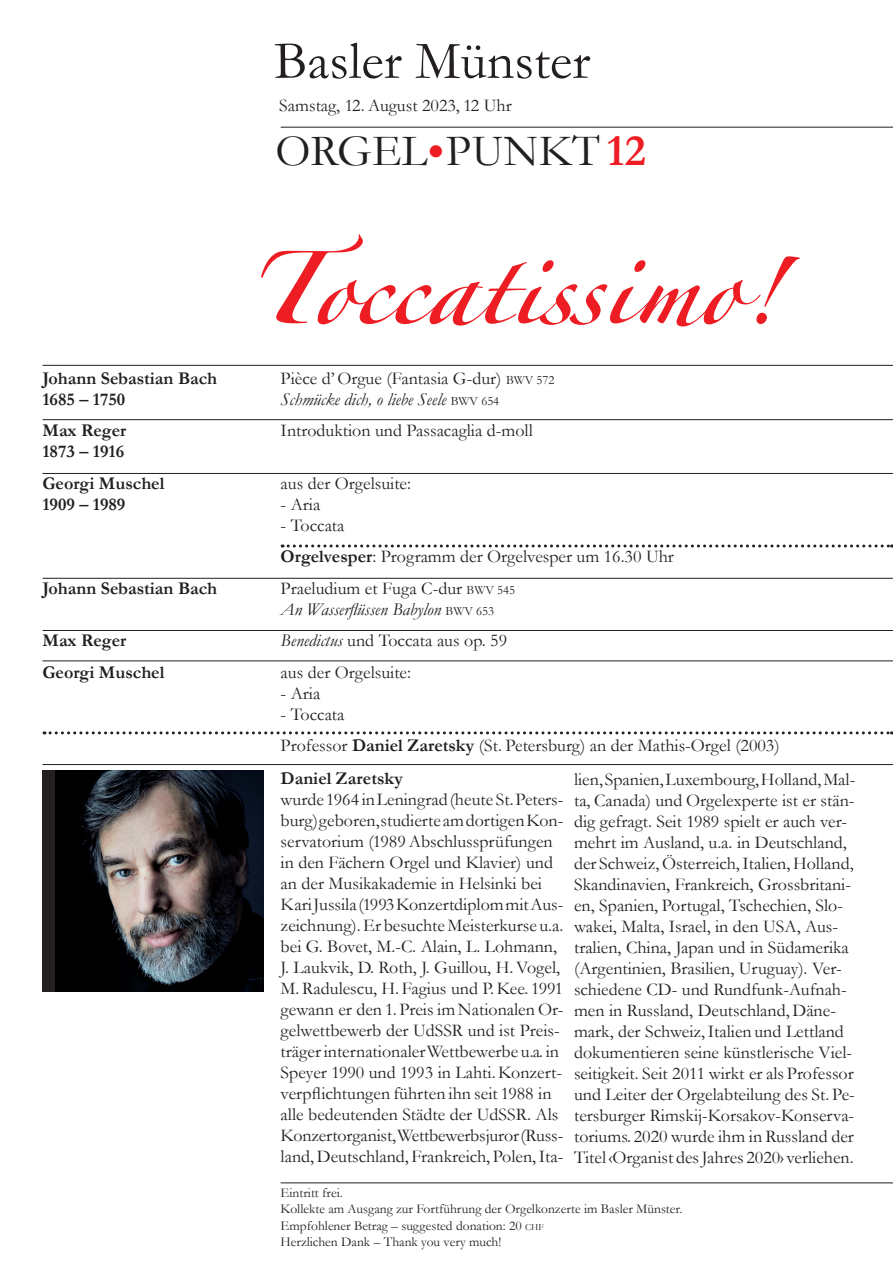
<style>
.page{position:relative;width:893px;height:1263px;background:#fff}
.page>*{position:absolute;margin:0;border:0;box-sizing:border-box;transform-origin:0 0}
.t1{font:162px "Zapfino Forte LT Pro";color:#ee1d23}
.t2{font:54px "Garamond";color:#231f20}
.t3{font:45px "Garamond";letter-spacing:.005em;color:#231f20}
.t4{font:18px/21px "Garamond";color:#231f20}
.t5{font:700 18px/21px "Garamond";color:#231f20}
.t6{font:13.5px/16.5px "Garamond";color:#231f20}
.s1{font-size:54px;color:#fff}
.s2{font-weight:700;color:#ee1d23}
.s3{font-size:12.6px}
.s4{font-size:12.75px}
.s5{font-style:italic}
.s6{font-weight:700}
.s7{font-size:9.45px}
</style>
<div class="page">
<hr style="left:281px;top:127px;width:612px;height:1px;background:#231f20">
<hr style="left:43px;top:365px;width:850px;height:1px;background:#231f20">
<svg style="left:44px;top:731px;width:848px;height:3px"></svg>
<svg style="left:282px;top:544px;width:610px;height:3px"></svg>
<hr style="left:281px;top:1182px;width:612px;height:1px;background:#231f20">
<hr style="left:43px;top:419px;width:850px;height:1px;background:#231f20">
<hr style="left:43px;top:473px;width:850px;height:1px;background:#231f20">
<hr style="left:43px;top:578px;width:850px;height:1px;background:#231f20">
<hr style="left:43px;top:630px;width:850px;height:1px;background:#231f20">
<hr style="left:43px;top:660px;width:850px;height:1px;background:#231f20">
<div style="left:43px;top:771px;width:221px;height:221px;background:#231f20"></div>
<img style="left:55px;top:771px;width:209px;height:221px">
<hr style="left:43px;top:764px;width:850px;height:1px;background:#231f20">
<p class="t5" style="left:43px;top:368px;width:176px">Johann Sebastian Bach<br>1685 – 1750</p>
<p class="t5" style="left:43px;top:420px;width:85px">Max Reger<br>1873 – 1916</p>
<p class="t5" style="left:43px;top:473px;width:123px">Georgi Muschel<br>1909 – 1989</p>
<p class="t5" style="left:43px;top:578px;width:176px">Johann Sebastian Bach</p>
<p class="t5" style="left:43px;top:625px;width:123px;line-height:31.5px">Max Reger<br>Georgi Muschel</p>
<h2 class="t2" style="left:274px;top:31px;width:318px">Basler Münster</h2>
<p class="t4" style="left:279px;top:95px;width:234px">Samstag, 12. August 2023, 12 Uhr</p>
<h3 class="t3" style="left:276px;top:126px;width:372px">ORGEL<span class="s1">•</span>PUNKT <span class="s2">12</span></h3>
<h1 class="t1" style="left:251px;top:172px;width:531px">Toccatissimo!</h1>
<p class="t4" style="left:281px;top:368px;width:275px">Pièce d’ Orgue (Fantasia G-dur) <span class="s3">BWV</span> <span class="s4">572<br></span><span class="s5">Schmücke dich, o liebe Seele</span> <span class="s3">BWV</span> <span class="s4">654</span></p>
<p class="t4" style="left:281px;top:420px;width:254px">Introduktion und Passacaglia d-moll</p>
<p class="t4" style="left:281px;top:473px;width:132px">aus der Orgelsuite:</p>
<p class="t4" style="left:281px;top:494px;width:41px">- Aria</p>
<p class="t4" style="left:281px;top:510px;width:395px;line-height:31.5px">- Toccata<br><span class="s6">Orgelvesper</span>: Programm der Orgelvesper um 16.30 Uhr<br>Praeludium et Fuga C-dur <span class="s3">BWV</span> <span class="s4">545</span></p>
<p class="t4" style="left:281px;top:594px;width:228px;line-height:31.5px"><span class="s5">An Wasserflüssen Babylon</span> <span class="s3">BWV</span> <span class="s4">653<br></span><span class="s5">Benedictus</span> und Toccata aus op. 59 aus der Orgelsuite:</p>
<p class="t4" style="left:281px;top:683px;width:41px">- Aria</p>
<p class="t4" style="left:281px;top:699px;width:500px;line-height:31.5px">- Toccata<br>Professor <span class="s6">Daniel Zaretsky</span> (St. Petersburg) an der Mathis-Orgel (2003)</p>
<p class="t5" style="left:281px;top:768px;width:124px">Daniel Zaretsky</p>
<p class="t4" style="left:281px;top:789px;width:284px">wurde 1964 in Leningrad (heute St. Peters&shy;burg) geboren, studierte am dortigen Kon&shy;servatorium (1989 Abschlussprüfungen in den Fächern Orgel und Klavier) und an der Musikakademie in Helsinki bei Kari Jussila (1993 Konzertdiplom mit Aus&shy;zeichnung). Er besuchte Meisterkurse u.a. bei G. Bovet, M.-C. Alain, L. Lohmann, J. Laukvik, D. Roth, J. Guillou, H. Vogel, M. Radulescu, H. Fagius und P. Kee. 1991 gewann er den 1. Preis im Nationalen Or&shy;gelwettbewerb der UdSSR und ist Preis&shy;träger internationaler Wettbewerbe u.a. in Speyer 1990 und 1993 in Lahti. Konzert&shy;verpflichtungen führten ihn seit 1988 in alle bedeutenden Städte der UdSSR. Als Konzertorganist, Wettbewerbsjuror (Russ&shy;land, Deutschland, Frankreich, Polen, Ita-</p>
<p class="t4" style="left:574px;top:769px;width:283px">lien, Spanien, Luxembourg, Holland, Mal&shy;ta, Canada) und Orgelexperte ist er stän&shy;dig gefragt. Seit 1989 spielt er auch ver&shy;mehrt im Ausland, u.a. in Deutschland, der Schweiz, Österreich, Italien, Holland, Skandinavien, Frankreich, Grossbritani&shy;en, Spanien, Portugal, Tschechien, Slo&shy;wakei, Malta, Israel, in den USA, Aus&shy;tralien, China, Japan und in Südamerika (Argentinien, Brasilien, Uruguay). Ver&shy;schiedene CD- und Rundfunk-Aufnah&shy;men in Russland, Deutschland, Däne&shy;mark, der Schweiz, Italien und Lettland dokumentieren seine künstlerische Viel&shy;seitigkeit. Seit 2011 wirkt er als Professor und Leiter der Orgelabteilung des St. Pe&shy;tersburger Rimskij-Korsakov-Konserva&shy;toriums. 2020 wurde ihm in Russland der Titel ‹Organist des Jahres 2020› verliehen.</p>
<p class="t6" style="left:281px;top:1185px;width:403px">Eintritt frei.<br>Kollekte am Ausgang zur Fortführung der Orgelkonzerte im Basler Münster.<br>Empfohlener Betrag – suggested donation: 20 <span class="s7">CHF<br></span>Herzlichen Dank – Thank you very much!</p>
</div>
